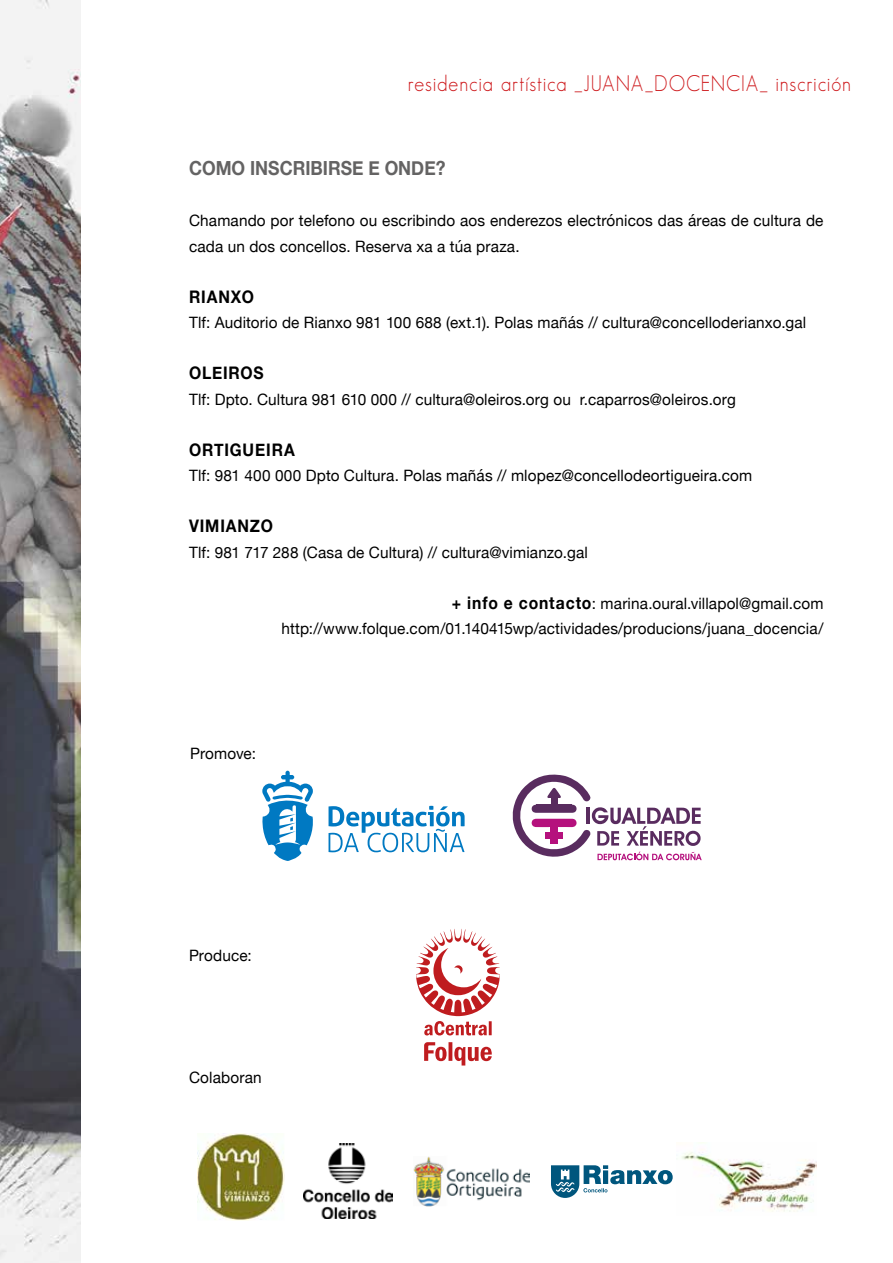
<style>
.page{position:relative;width:893px;height:1263px;background:#fff}
.page>*{position:absolute;margin:0;border:0;box-sizing:border-box;transform-origin:0 0}
.t1{font:22.05px "Sans Serif FLF";letter-spacing:.04em;color:#cd171a;scale:.9 1}
.t2{font:700 19.5px "Helvetica Neue";color:#646363;scale:.9 1}
.t3{font:700 17.4px "Helvetica Neue";letter-spacing:.055em;color:#000;scale:.9 1}
.t4{font:15.6px/25.5px "Helvetica Neue";letter-spacing:.01em;color:#000}
.s1{font-weight:700;font-size:17.4px}
</style>
<div class="page">
<img style="left:0;top:0;width:81px;height:1263px">
<svg style="left:329px;top:806px;width:136px;height:46px"></svg>
<svg style="left:262px;top:771px;width:51px;height:90px"></svg>
<svg style="left:551px;top:1165px;width:122px;height:33px"></svg>
<svg style="left:424px;top:1042px;width:68px;height:23px"></svg>
<svg style="left:416px;top:929px;width:84px;height:106px"></svg>
<img style="left:413px;top:1156px;width:117px;height:51px">
<img style="left:304px;top:1144px;width:88px;height:74px">
<img style="left:198px;top:1133px;width:86px;height:87px">
<img style="left:681px;top:1142px;width:136px;height:70px">
<svg style="left:513px;top:775px;width:189px;height:85px"></svg>
<h1 class="t1" style="left:408px;top:71px;width:494px">residencia artística _JUANA_DOCENCIA_ inscrición</h1>
<p class="t2" style="left:189px;top:153px;width:233px">COMO INSCRIBIRSE E ONDE</p>
<p class="t2" style="left:436px;top:153px;width:12px">?</p>
<p class="t4" style="left:189px;top:209px;width:636px">Chamando por telefono ou escribindo aos enderezos electrónicos das áreas de cultura de cada un dos concellos. Reserva xa a túa praza.</p>
<p class="t3" style="left:189px;top:283px;width:74px">RIANXO</p>
<p class="t4" style="left:189px;top:311px;width:619px">Tlf: Auditorio de Rianxo 981 100 688 (ext.1). Polas mañás // cultura@concelloderianxo.gal</p>
<p class="t3" style="left:189px;top:359px;width:84px">OLEIROS</p>
<p class="t4" style="left:189px;top:387px;width:548px">Tlf: Dpto. Cultura 981 610 000 // cultura@oleiros.org ou r.caparros@oleiros.org</p>
<p class="t3" style="left:189px;top:436px;width:119px">ORTIGUEIRA</p>
<p class="t4" style="left:189px;top:464px;width:565px">Tlf: 981 400 000 Dpto Cultura. Polas mañás // mlopez@concellodeortigueira.com</p>
<p class="t3" style="left:189px;top:512px;width:95px">VIMIANZO</p>
<p class="t4" style="left:189px;top:540px;width:400px">Tlf: 981 717 288 (Casa de Cultura) // cultura@vimianzo.gal</p>
<p class="t4" style="left:281px;top:591px;width:544px;text-align:right"><span class="s1">+ INFO E CONTACTO</span>: marina.oural.villapol@gmail.com http://www.folque.com/01.140415wp/actividades/producions/juana_docencia/</p>
<p class="t4" style="left:190px;top:741px;width:67px">Promove:</p>
<p class="t4" style="left:189px;top:944px;width:64px">Produce:</p>
<p class="t4" style="left:189px;top:1065px;width:74px">Colaboran</p>
</div>
